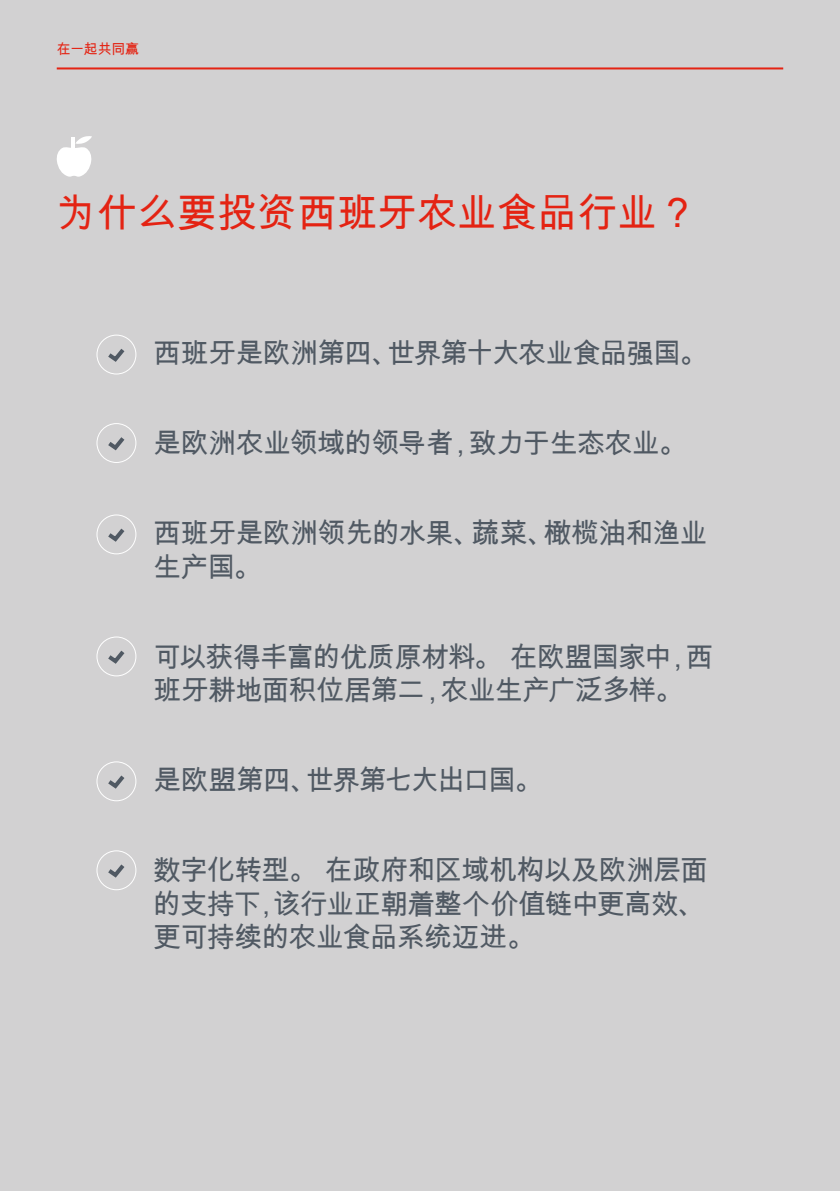
<style>
.page{position:relative;width:840px;height:1191px;background:#fff}
.page>*{position:absolute;margin:0;border:0;box-sizing:border-box;transform-origin:0 0}
.t1{font:40px "Arial Unicode MS";color:#e42313}
.t2{font:28px/33.6px "Arial Unicode MS";letter-spacing:-.04em;color:#505963}
.t3{font:28px "Arial Unicode MS";letter-spacing:-.06em;color:#505963}
.t4{font:14px "Arial Unicode MS";letter-spacing:-.02em;color:#e42313}
</style>
<div class="page">
<div style="left:0;top:0;width:839px;height:1191px;background:#d2d1d2"></div>
<hr style="left:57px;top:67px;width:725px;height:2px;background:#e42313">
<div style="left:96px;top:334px;width:40px;height:40px;border:1px solid #fff;border-radius:50%"></div>
<svg style="left:108px;top:349px;width:17px;height:13px"></svg>
<div style="left:96px;top:423px;width:40px;height:40px;border:1px solid #fff;border-radius:50%"></div>
<svg style="left:108px;top:437px;width:17px;height:14px"></svg>
<div style="left:96px;top:514px;width:40px;height:40px;border:1px solid #fff;border-radius:50%"></div>
<svg style="left:108px;top:528px;width:17px;height:14px"></svg>
<div style="left:96px;top:761px;width:40px;height:40px;border:1px solid #fff;border-radius:50%"></div>
<svg style="left:108px;top:775px;width:17px;height:14px"></svg>
<div style="left:96px;top:850px;width:40px;height:40px;border:1px solid #fff;border-radius:50%"></div>
<svg style="left:108px;top:864px;width:17px;height:14px"></svg>
<div style="left:96px;top:636px;width:40px;height:40px;border:1px solid #fff;border-radius:50%"></div>
<svg style="left:108px;top:650px;width:17px;height:14px"></svg>
<svg style="left:56px;top:136px;width:36px;height:41px"></svg>
<p class="t4" style="left:57px;top:39px;width:84px">在一起共同赢</p>
<h1 class="t1" style="left:57px;top:184px;width:641px">为什么要投资西班牙农业食品行业？</h1>
<p class="t2" style="left:153px;top:336px;width:555px">西班牙是欧洲第四、世界第十大农业食品强国。</p>
<p class="t2" style="left:153px;top:426px;width:535px">是欧洲农业领域的领导者，致力于生态农业。</p>
<p class="t2" style="left:153px;top:516px;width:556px">西班牙是欧洲领先的水果、蔬菜、橄榄油和渔业生产国。</p>
<p class="t2" style="left:153px;top:639px;width:561px">可以获得丰富的优质原材料。 在欧盟国家中，西班牙耕地面积位居第二，农业生产广泛多样。</p>
<p class="t3" style="left:153px;top:760px;width:391px">是欧盟第四、世界第七大出口国。</p>
<p class="t2" style="left:153px;top:853px;width:556px">数字化转型。 在政府和区域机构以及欧洲层面的支持下，该行业正朝着整个价值链中更高效、更可持续的农业食品系统迈进。</p>
</div>
